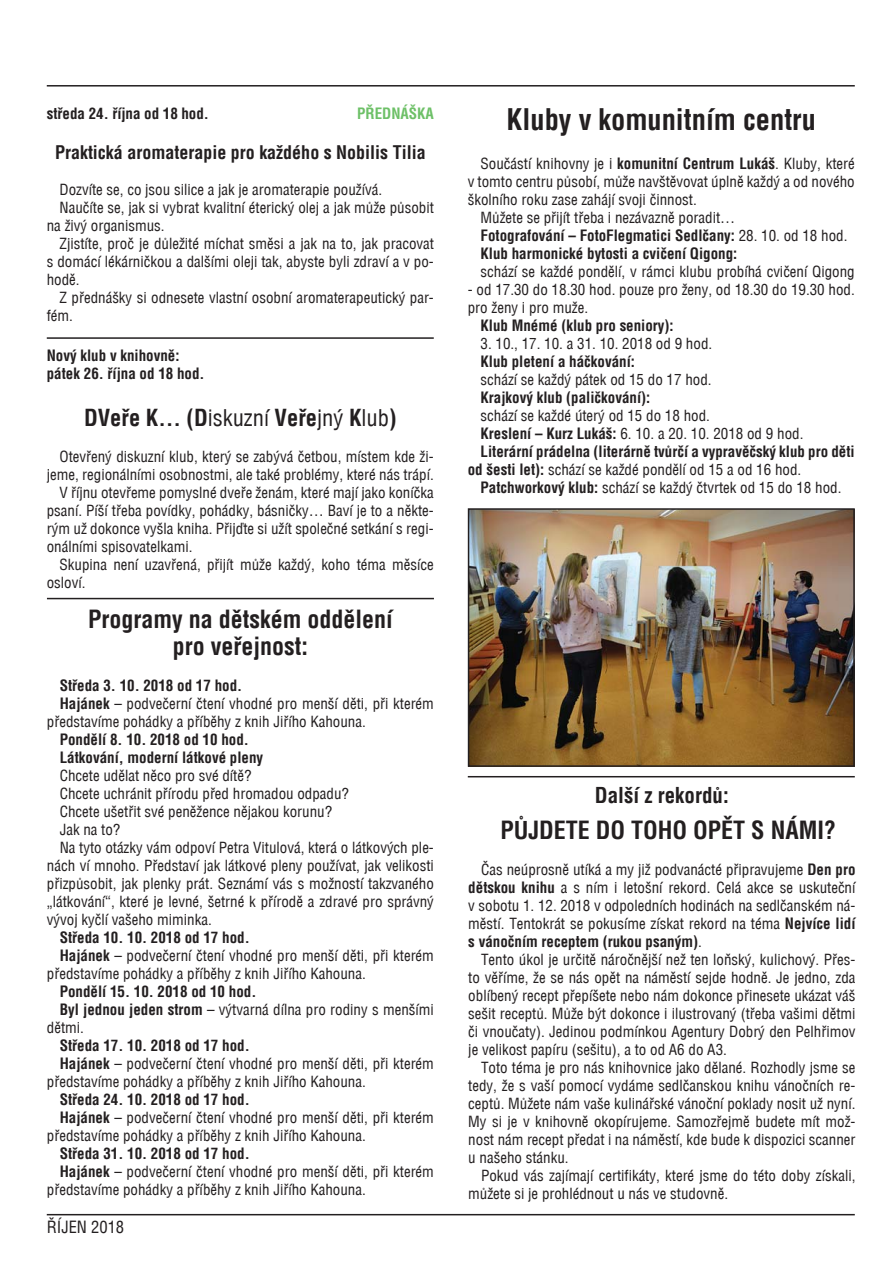
<style>
.page{position:relative;width:893px;height:1263px;background:#fff}
.page>*{position:absolute;margin:0;border:0;box-sizing:border-box;transform-origin:0 0}
.t1{font:700 28.5px "Switzerland Condensed";color:#231f20}
.t2{font:700 24px/27px "Switzerland Condensed";color:#231f20;text-align:center}
.t3{font:700 22.5px "Switzerland Condensed";color:#231f20}
.t4{font:700 21px "Switzerland Condensed";color:#231f20}
.t5{font:700 18px "Switzerland Condensed";color:#231f20}
.t6{font:16.5px "Switzerland Condensed";color:#231f20}
.t7{font:15px/18px "Switzerland Condensed";color:#231f20;text-align:justify}
.t8{font:700 15px/18px "Switzerland Condensed";color:#231f20}
.t9{font:700 15px "Switzerland Condensed";color:#6dc067}
.s1{font-weight:400}
.s2{font-weight:700}
</style>
<div class="page">
<hr style="left:47px;top:1214px;width:808px;height:1px;background:#231f20">
<hr style="left:47px;top:85px;width:808px;height:2px;background:#231f20">
<hr style="left:47px;top:337px;width:387px;height:2px;background:#231f20">
<hr style="left:468px;top:776px;width:387px;height:1px;background:#231f20">
<hr style="left:47px;top:598px;width:387px;height:1px;background:#231f20">
<img style="left:471px;top:511px;width:381px;height:253px">
<div style="left:468px;top:508px;width:387px;height:259px;border:2px solid #231f20"></div>
<p class="t8" style="left:47px;top:104px;width:164px">středa 24. října od 18 hod.</p>
<p class="t9" style="left:357px;top:105px;width:78px">PŘEDNÁŠKA</p>
<p class="t5" style="left:55px;top:142px;width:372px">Praktická aromaterapie pro každého s Nobilis Tilia</p>
<p class="t7" style="left:60px;top:181px;width:324px">Dozvíte se, co jsou silice a jak je aromaterapie používá.</p>
<p class="t7" style="left:60px;top:199px;width:376px">Naučíte se, jak si vybrat kvalitní éterický olej a jak může působit</p>
<p class="t7" style="left:47px;top:217px;width:119px">na živý organismus.</p>
<p class="t7" style="left:60px;top:235px;width:376px">Zjistíte, proč je důležité míchat směsi a jak na to, jak pracovat</p>
<p class="t7" style="left:47px;top:253px;width:389px">s domácí lékárničkou a dalšími oleji tak, abyste byli zdraví a v po-</p>
<p class="t7" style="left:47px;top:271px;width:34px">hodě.</p>
<p class="t7" style="left:60px;top:289px;width:376px">Z přednášky si odnesete vlastní osobní aromaterapeutický par-</p>
<p class="t7" style="left:47px;top:307px;width:28px">fém.</p>
<p class="t8" style="left:47px;top:347px;width:159px">Nový klub v knihovně: pátek 26. října od 18 hod.</p>
<h3 class="t3" style="left:84px;top:404px;width:314px">DVeře K… (D<span class="s1">iskuzní</span> Veře<span class="s1">jný</span> K<span class="s1">lub</span>)</h3>
<p class="t7" style="left:60px;top:447px;width:376px">Otevřený diskuzní klub, který se zabývá četbou, místem kde ži-</p>
<p class="t7" style="left:47px;top:465px;width:388px">jeme, regionálními osobnostmi, ale také problémy, které nás trápí.</p>
<p class="t7" style="left:60px;top:483px;width:376px">V říjnu otevřeme pomyslné dveře ženám, které mají jako koníčka</p>
<p class="t7" style="left:47px;top:501px;width:388px">psaní. Píší třeba povídky, pohádky, básničky… Baví je to a někte-</p>
<p class="t7" style="left:47px;top:519px;width:388px">rým už dokonce vyšla kniha. Přijďte si užít společné setkání s regi-</p>
<p class="t7" style="left:47px;top:537px;width:147px">onálními spisovatelkami.</p>
<p class="t7" style="left:60px;top:555px;width:376px">Skupina není uzavřená, přijít může každý, koho téma měsíce</p>
<p class="t7" style="left:47px;top:573px;width:40px">osloví.</p>
<h2 class="t2" style="left:88px;top:606px;width:306px">Programy na dětském oddělení pro veřejnost:</h2>
<p class="t8" style="left:60px;top:677px;width:184px">Středa 3. 10. 2018 od 17 hod.</p>
<p class="t7" style="left:60px;top:695px;width:376px"><span class="s2">Hajánek</span> – podvečerní čtení vhodné pro menší děti, při kterém</p>
<p class="t7" style="left:47px;top:713px;width:320px">představíme pohádky a příběhy z knih Jiřího Kahouna.</p>
<p class="t8" style="left:60px;top:731px;width:205px">Pondělí 8. 10. 2018 od 10 hod.<br>Látkování, moderní látkové pleny</p>
<p class="t7" style="left:60px;top:767px;width:193px">Chcete udělat něco pro své dítě?</p>
<p class="t7" style="left:60px;top:785px;width:291px">Chcete uchránit přírodu před hromadou odpadu?</p>
<p class="t7" style="left:60px;top:803px;width:274px">Chcete ušetřit své peněžence nějakou korunu?</p>
<p class="t7" style="left:60px;top:821px;width:62px">Jak na to?</p>
<p class="t7" style="left:60px;top:839px;width:376px">Na tyto otázky vám odpoví Petra Vitulová, která o látkových ple-</p>
<p class="t7" style="left:47px;top:857px;width:388px">nách ví mnoho. Představí jak látkové pleny používat, jak velikosti</p>
<p class="t7" style="left:47px;top:875px;width:388px">přizpůsobit, jak plenky prát. Seznámí vás s možností takzvaného</p>
<p class="t7" style="left:47px;top:893px;width:388px">„látkování“, které je levné, šetrné k přírodě a zdravé pro správný</p>
<p class="t7" style="left:47px;top:911px;width:166px">vývoj kyčlí vašeho miminka.</p>
<p class="t8" style="left:60px;top:929px;width:191px">Středa 10. 10. 2018 od 17 hod.</p>
<p class="t7" style="left:60px;top:947px;width:376px"><span class="s2">Hajánek</span> – podvečerní čtení vhodné pro menší děti, při kterém</p>
<p class="t7" style="left:47px;top:965px;width:320px">představíme pohádky a příběhy z knih Jiřího Kahouna.</p>
<p class="t8" style="left:60px;top:983px;width:198px">Pondělí 15. 10. 2018 od 10 hod.</p>
<p class="t7" style="left:60px;top:1001px;width:376px"><span class="s2">Byl jednou jeden strom</span> – výtvarná dílna pro rodiny s menšími</p>
<p class="t7" style="left:47px;top:1019px;width:39px">dětmi.</p>
<p class="t8" style="left:60px;top:1037px;width:191px">Středa 17. 10. 2018 od 17 hod.</p>
<p class="t7" style="left:60px;top:1055px;width:376px"><span class="s2">Hajánek</span> – podvečerní čtení vhodné pro menší děti, při kterém</p>
<p class="t7" style="left:47px;top:1073px;width:320px">představíme pohádky a příběhy z knih Jiřího Kahouna.</p>
<p class="t8" style="left:60px;top:1091px;width:191px">Středa 24. 10. 2018 od 17 hod.</p>
<p class="t7" style="left:60px;top:1109px;width:376px"><span class="s2">Hajánek</span> – podvečerní čtení vhodné pro menší děti, při kterém</p>
<p class="t7" style="left:47px;top:1127px;width:320px">představíme pohádky a příběhy z knih Jiřího Kahouna.</p>
<p class="t8" style="left:60px;top:1145px;width:191px">Středa 31. 10. 2018 od 17 hod.</p>
<p class="t7" style="left:60px;top:1163px;width:376px"><span class="s2">Hajánek</span> – podvečerní čtení vhodné pro menší děti, při kterém</p>
<p class="t7" style="left:47px;top:1181px;width:320px">představíme pohádky a příběhy z knih Jiřího Kahouna.</p>
<p class="t6" style="left:47px;top:1217px;width:79px">ŘÍJEN 2018</p>
<h1 class="t1" style="left:507px;top:102px;width:311px">Kluby v komunitním centru</h1>
<p class="t7" style="left:480px;top:154px;width:376px">Součástí knihovny je i <span class="s2">komunitní Centrum Lukáš</span>. Kluby, které</p>
<p class="t7" style="left:468px;top:172px;width:388px">v tomto centru působí, může navštěvovat úplně každý a od nového</p>
<p class="t7" style="left:468px;top:190px;width:230px">školního roku zase zahájí svoji činnost.</p>
<p class="t7" style="left:480px;top:208px;width:256px">Můžete se přijít třeba i nezávazně poradit…</p>
<p class="t8" style="left:480px;top:226px;width:368px">Fotografování – FotoFlegmatici Sedlčany: <span class="s1">28. 10. od 18 hod.</span></p>
<p class="t8" style="left:480px;top:244px;width:258px">Klub harmonické bytosti a cvičení Qigong:</p>
<p class="t7" style="left:480px;top:262px;width:376px">schází se každé pondělí, v rámci klubu probíhá cvičení Qigong</p>
<p class="t7" style="left:468px;top:280px;width:388px">- od 17.30 do 18.30 hod. pouze pro ženy, od 18.30 do 19.30 hod. pro ženy i pro muže.</p>
<p class="t8" style="left:480px;top:316px;width:195px">Klub Mnémé (klub pro seniory):</p>
<p class="t7" style="left:480px;top:334px;width:233px">3. 10., 17. 10. a 31. 10. 2018 od 9 hod.</p>
<p class="t8" style="left:480px;top:352px;width:156px">Klub pletení a háčkování:</p>
<p class="t7" style="left:480px;top:370px;width:233px">schází se každý pátek od 15 do 17 hod.</p>
<p class="t8" style="left:480px;top:388px;width:171px">Krajkový klub (paličkování):</p>
<p class="t7" style="left:480px;top:406px;width:231px">schází se každé úterý od 15 do 18 hod.</p>
<p class="t7" style="left:480px;top:424px;width:324px"><span class="s2">Kreslení – Kurz Lukáš:</span> 6. 10. a 20. 10. 2018 od 9 hod.</p>
<p class="t8" style="left:480px;top:442px;width:376px">Literární prádelna (literárně tvůrčí a vypravěčský klub pro děti</p>
<p class="t7" style="left:468px;top:460px;width:335px"><span class="s2">od šesti let):</span> schází se každé pondělí od 15 a od 16 hod.</p>
<p class="t7" style="left:480px;top:478px;width:362px"><span class="s2">Patchworkový klub:</span> schází se každý čtvrtek od 15 do 18 hod.</p>
<h3 class="t4" style="left:595px;top:783px;width:136px">Další z rekordů:</h3>
<h2 class="t2" style="left:500px;top:817px;width:337px">PŮJDETE DO TOHO OPĚT S NÁMI?</h2>
<p class="t7" style="left:468px;top:861px;width:389px;text-indent:13px">Čas neúprosně utíká a my již podvanácté připravujeme <span class="s2">Den pro dětskou knihu</span> a s ním i letošní rekord. Celá akce se uskuteční v sobotu 1. 12. 2018 v odpoledních hodinách na sedlčanském ná&shy;městí. Tentokrát se pokusíme získat rekord na téma <span class="s2">Nejvíce lidí s vánočním receptem (rukou psaným)</span>.</p>
<p class="t7" style="left:468px;top:951px;width:389px;text-indent:13px">Tento úkol je určitě náročnější než ten loňský, kulichový. Přes&shy;to věříme, že se nás opět na náměstí sejde hodně. Je jedno, zda oblíbený recept přepíšete nebo nám dokonce přinesete ukázat váš sešit receptů. Může být dokonce i ilustrovaný (třeba vašimi dětmi či vnoučaty). Jedinou podmínkou Agentury Dobrý den Pelhřimov je velikost papíru (sešitu), a to od A6 do A3.</p>
<p class="t7" style="left:468px;top:1059px;width:389px;text-indent:13px">Toto téma je pro nás knihovnice jako dělané. Rozhodly jsme se tedy, že s vaší pomocí vydáme sedlčanskou knihu vánočních re&shy;ceptů. Můžete nám vaše kulinářské vánoční poklady nosit už nyní.<br>My si je v knihovně okopírujeme. Samozřejmě budete mít mož&shy;nost nám recept předat i na náměstí, kde bude k dispozici scanner u našeho stánku.</p>
<p class="t7" style="left:468px;top:1167px;width:389px;text-indent:13px">Pokud vás zajímají certifikáty, které jsme do této doby získali, můžete si je prohlédnout u nás ve studovně.</p>
</div>
